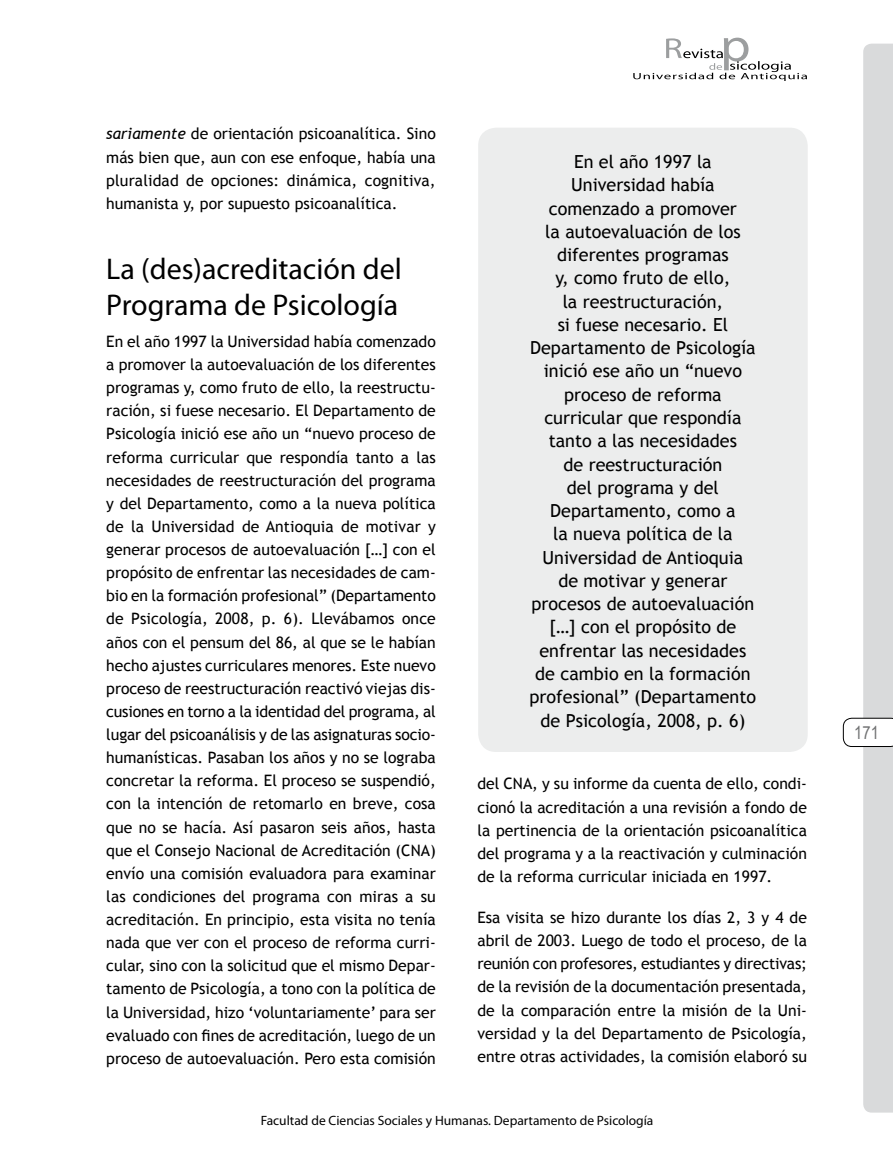
<style>
.page{position:relative;width:893px;height:1149px;background:#fff}
.page>*{position:absolute;margin:0;border:0;box-sizing:border-box;transform-origin:0 0}
.t1{font:30px/36px "Myriad Pro";color:#000}
.t2{font:18px/23.2px "Trebuchet MS";color:#000;text-align:center}
.t3{font:18px "Arial Narrow";color:#707172}
.t4{font:15.75px/23.1px "Trebuchet MS";color:#000;text-align:justify}
.t5{font:13.5px "Myriad Pro";color:#000}
.s1{font-style:italic}
</style>
<div class="page">
<svg style="left:843px;top:44px;width:50px;height:1068px"></svg>
<svg style="left:633px;top:38px;width:174px;height:43px"></svg>
<div style="left:478px;top:128px;width:330px;height:623px;background:#eceded;border-radius:18px"></div>
<p class="t4" style="left:106px;top:122px;width:331px"><span class="s1">sariamente</span> de orientación psicoanalítica. Sino más bien que, aun con ese enfoque, había una pluralidad de opciones: dinámica, cognitiva, humanista y, por supuesto psicoanalítica.</p>
<h1 class="t1" style="left:106px;top:250px;width:297px">La (des)acreditación del<br>Programa de Psicología</h1>
<p class="t4" style="left:106px;top:330px;width:331px">En el año 1997 la Universidad había comenzado a promover la autoevaluación de los diferentes programas y, como fruto de ello, la reestructu&shy;ración, si fuese necesario. El Departamento de Psicología inició ese año un “nuevo proceso de reforma curricular que respondía tanto a las necesidades de reestructuración del programa y del Departamento, como a la nueva política de la Universidad de Antioquia de motivar y generar procesos de autoevaluación […] con el propósito de enfrentar las necesidades de cam&shy;bio en la formación profesional” (Departamento de Psicología, 2008, p. 6). Llevábamos once años con el pensum del 86, al que se le habían hecho ajustes curriculares menores. Este nuevo proceso de reestructuración reactivó viejas dis&shy;cusiones en torno a la identidad del programa, al lugar del psicoanálisis y de las asignaturas socio&shy;humanísticas. Pasaban los años y no se lograba concretar la reforma. El proceso se suspendió, con la intención de retomarlo en breve, cosa que no se hacía. Así pasaron seis años, hasta que el Consejo Nacional de Acreditación (CNA) envío una comisión evaluadora para examinar las condiciones del programa con miras a su acreditación. En principio, esta visita no tenía nada que ver con el proceso de reforma curri&shy;cular, sino con la solicitud que el mismo Depar&shy;tamento de Psicología, a tono con la política de la Universidad, hizo ‘voluntariamente’ para ser evaluado con fines de acreditación, luego de un proceso de autoevaluación. Pero esta comisión</p>
<p class="t2" style="left:530px;top:150px;width:228px">En el año 1997 la<br>Universidad había comenzado a promover<br>la autoevaluación de los diferentes programas<br>y, como fruto de ello,<br>la reestructuración,<br>si fuese necesario. El<br>Departamento de Psicología inició ese año un “nuevo proceso de reforma curricular que respondía tanto a las necesidades<br>de reestructuración<br>del programa y del<br>Departamento, como a<br>la nueva política de la<br>Universidad de Antioquia<br>de motivar y generar procesos de autoevaluación […] con el propósito de enfrentar las necesidades de cambio en la formación profesional” (Departamento de Psicología, 2008, p. 6)</p>
<p class="t4" style="left:477px;top:772px;width:331px">del CNA, y su informe da cuenta de ello, condi&shy;cionó la acreditación a una revisión a fondo de la pertinencia de la orientación psicoanalítica del programa y a la reactivación y culminación de la reforma curricular iniciada en 1997.</p>
<p class="t4" style="left:477px;top:905px;width:331px">Esa visita se hizo durante los días 2, 3 y 4 de abril de 2003. Luego de todo el proceso, de la reunión con profesores, estudiantes y directivas; de la revisión de la documentación presentada, de la comparación entre la misión de la Uni&shy;versidad y la del Departamento de Psicología, entre otras actividades, la comisión elaboró su</p>
<p class="t5" style="left:261px;top:1111px;width:394px">Facultad de Ciencias Sociales y Humanas. Departamento de Psicología</p>
<p class="t3" style="left:854px;top:719px;width:26px">171</p>
</div>
